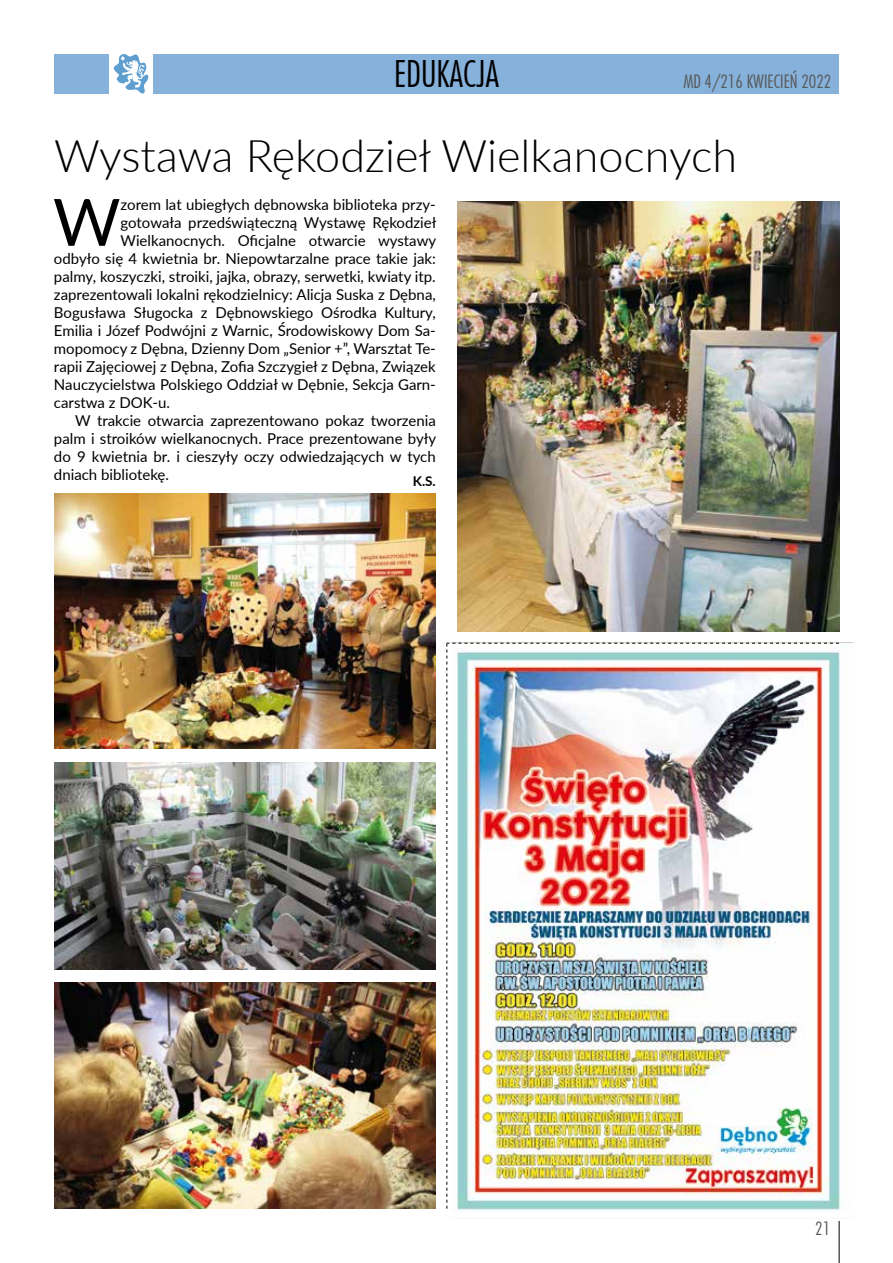
<style>
.page{position:relative;width:893px;height:1263px;background:#fff}
.page>*{position:absolute;margin:0;border:0;box-sizing:border-box;transform-origin:0 0}
.t1{font:65.25px "Lato";color:#000}
.t2{font:300 45px "Lato";color:#000}
.t3{font:300 36px "Fujiyama";color:#000}
.t4{font:300 18px "Fujiyama";color:#575756}
.t5{font:15px "Lato";color:#000}
.t6{font:700 13.5px "Lato";color:#000}
</style>
<div class="page">
<div style="left:153px;top:54px;width:686px;height:40px;background:#86b1da"></div>
<div style="left:54px;top:54px;width:55px;height:40px;background:#86b1da"></div>
<svg style="left:113px;top:54px;width:35px;height:40px"></svg>
<hr style="left:839px;top:1221px;width:1px;height:42px;background:#000">
<img style="left:446px;top:643px;width:393px;height:566px">
<img style="left:54px;top:494px;width:382px;height:254px">
<img style="left:54px;top:983px;width:382px;height:226px">
<img style="left:457px;top:202px;width:382px;height:429px">
<img style="left:54px;top:762px;width:382px;height:207px">
<h3 class="t3" style="left:394px;top:51px;width:106px">EDUKACJA</h3>
<p class="t4" style="left:683px;top:70px;width:149px">MD 4/216 KWIECIEŃ 2022</p>
<h2 class="t2" style="left:54px;top:125px;width:685px">Wystawa Rękodzieł Wielkanocnych</h2>
<h1 class="t1" style="left:53px;top:175px;width:69px">W</h1>
<p class="t5" style="left:121px;top:194px;width:317px">zorem lat ubiegłych dębnowska biblioteka przy-</p>
<p class="t5" style="left:121px;top:212px;width:317px">gotowała przedświąteczną Wystawę Rękodzieł</p>
<p class="t5" style="left:121px;top:230px;width:317px">Wielkanocnych. Oficjalne otwarcie wystawy</p>
<p class="t5" style="left:54px;top:248px;width:383px">odbyło się 4 kwietnia br. Niepowtarzalne prace takie jak:</p>
<p class="t5" style="left:54px;top:266px;width:383px">palmy, koszyczki, stroiki, jajka, obrazy, serwetki, kwiaty itp.</p>
<p class="t5" style="left:54px;top:284px;width:383px">zaprezentowali lokalni rękodzielnicy: Alicja Suska z Dębna,</p>
<p class="t5" style="left:54px;top:302px;width:383px">Bogusława Sługocka z Dębnowskiego Ośrodka Kultury,</p>
<p class="t5" style="left:54px;top:320px;width:383px">Emilia i Józef Podwójni z Warnic, Środowiskowy Dom Sa-</p>
<p class="t5" style="left:54px;top:338px;width:383px">mopomocy z Dębna, Dzienny Dom „Senior +”, Warsztat Te-</p>
<p class="t5" style="left:54px;top:356px;width:383px">rapii Zajęciowej z Dębna, Zofia Szczygieł z Dębna, Związek</p>
<p class="t5" style="left:54px;top:374px;width:383px">Nauczycielstwa Polskiego Oddział w Dębnie, Sekcja Garn-</p>
<p class="t5" style="left:54px;top:392px;width:117px">carstwa z DOK-u.</p>
<p class="t5" style="left:75px;top:410px;width:362px">W trakcie otwarcia zaprezentowano pokaz tworzenia</p>
<p class="t5" style="left:54px;top:428px;width:384px">palm i stroików wielkanocnych. Prace prezentowane były</p>
<p class="t5" style="left:54px;top:446px;width:383px">do 9 kwietnia br. i cieszyły oczy odwiedzających w tych</p>
<p class="t5" style="left:54px;top:464px;width:117px">dniach bibliotekę.</p>
<p class="t6" style="left:413px;top:471px;width:25px">K.S.</p>
<p class="t4" style="left:815px;top:1217px;width:16px">21</p>
</div>
